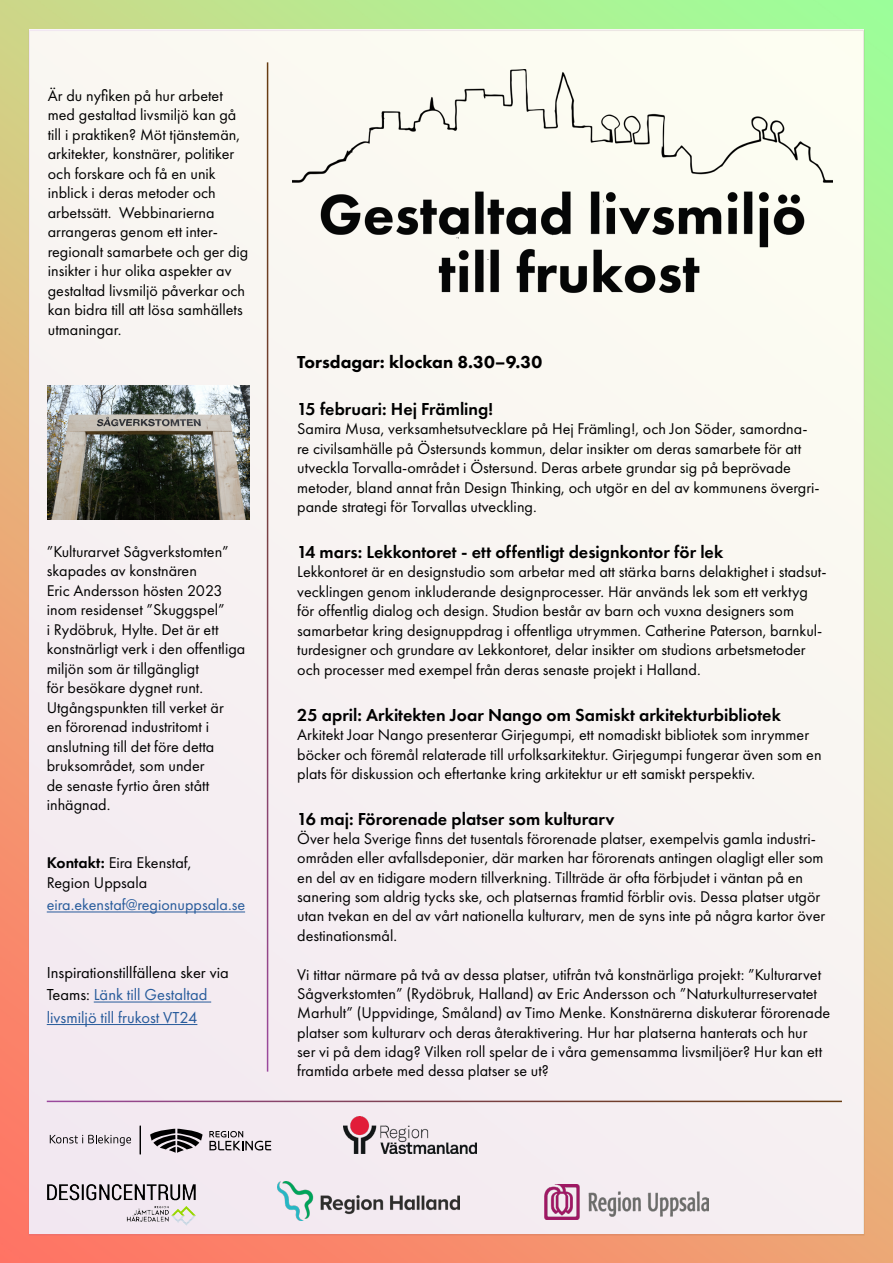
<style>
.page{position:relative;width:893px;height:1263px;background:#fff}
.page>*{position:absolute;margin:0;border:0;box-sizing:border-box;transform-origin:0 0}
.t1{font:600 18px "Futura PT";color:#000}
.t2{font:800 18px "Futura PT";color:#000}
.t3{font:16.5px/22.5px "Futura PT";color:#275b9b}
.t4{font:16.2px/19.5px "Futura PT";color:#000}
.t5{font:16.2px "Futura PT";color:#275b9b}
.s1{font-weight:600}
.s2{color:#000}
</style>
<div class="page">
<img style="left:0;top:0;width:893px;height:1263px">
<img style="left:31px;top:33px;width:830px;height:1199px">
<img style="left:48px;top:1184px;width:148px;height:41px">
<img style="left:277px;top:1181px;width:183px;height:40px">
<img style="left:545px;top:1184px;width:164px;height:35px">
<img style="left:343px;top:1116px;width:133px;height:38px">
<svg style="left:209px;top:1131px;width:62px;height:19px"></svg>
<svg style="left:150px;top:1129px;width:53px;height:24px"></svg>
<svg style="left:140px;top:1126px;width:1px;height:28px"></svg>
<svg style="left:50px;top:1135px;width:81px;height:11px"></svg>
<hr style="left:47px;top:1101px;width:795px;height:1px;background:#fff">
<hr style="left:267px;top:62px;width:1px;height:1009px;background:#fff">
<img style="left:48px;top:385px;width:201px;height:134px">
<hr style="left:47px;top:911px;width:198px;height:1px;background:#275b9b">
<hr style="left:94px;top:1001px;width:117px;height:1px;background:#275b9b">
<hr style="left:47px;top:1024px;width:150px;height:1px;background:#275b9b">
<img style="left:293px;top:70px;width:539px;height:244px">
<p class="t4" style="left:48px;top:85px;width:202px">Är du nyfiken på hur arbetet med gestaltad livsmiljö kan gå till i praktiken? Möt tjänstemän, arkitekter, konstnärer, politiker och forskare och få en unik inblick i deras metoder och arbetssätt. Webbinarierna arrangeras genom ett inter&shy;regionalt samarbete och ger dig insikter i hur olika aspekter av gestaltad livsmiljö påverkar och kan bidra till att lösa samhällets utmaningar.</p>
<p class="t4" style="left:47px;top:541px;width:200px">”Kulturarvet Sågverkstomten” skapades av konstnären<br>Eric Andersson hösten 2023 inom residenset ”Skuggspel”<br>i Rydöbruk, Hylte. Det är ett konstnärligt verk i den offentliga miljön som är tillgängligt<br>för besökare dygnet runt.<br>Utgångspunkten till verket är<br>en förorenad industritomt i anslutning till det före detta bruksområdet, som under<br>de senaste fyrtio åren stått inhägnad.</p>
<p class="t4" style="left:47px;top:853px;width:146px"><span class="s1">Kontakt:</span> Eira Ekenstaf,<br>Region Uppsala</p>
<p class="t5" style="left:47px;top:895px;width:200px">eira.ekenstaf@regionuppsala.se</p>
<p class="t3" style="left:47px;top:961px;width:184px"><span class="s2">Inspirationstillfällena sker via<br>Teams:</span> Länk till Gestaltad livsmiljö till frukost VT24</p>
<p class="t2" style="left:297px;top:350px;width:246px">Torsdagar: klockan 8.30–9.30</p>
<p class="t1" style="left:297px;top:398px;width:197px">15 februari: Hej Främling!</p>
<p class="t4" style="left:297px;top:419px;width:524px">Samira Musa, verksamhetsutvecklare på Hej Främling!, och Jon Söder, samordna&shy;re civilsamhälle på Östersunds kommun, delar insikter om deras samarbete för att utveckla Torvalla-området i Östersund. Deras arbete grundar sig på beprövade metoder, bland annat från Design Thinking, och utgör en del av kommunens övergri&shy;pande strategi för Torvallas utveckling.</p>
<p class="t1" style="left:297px;top:541px;width:427px">14 mars: Lekkontoret - ett offentligt designkontor för lek</p>
<p class="t4" style="left:297px;top:562px;width:531px">Lekkontoret är en designstudio som arbetar med att stärka barns delaktighet i stadsut&shy;vecklingen genom inkluderande designprocesser. Här används lek som ett verktyg för offentlig dialog och design. Studion består av barn och vuxna designers som samarbetar kring designuppdrag i offentliga utrymmen. Catherine Paterson, barnkul&shy;turdesigner och grundare av Lekkontoret, delar insikter om studions arbetsmetoder och processer med exempel från deras senaste projekt i Halland.</p>
<p class="t1" style="left:297px;top:703px;width:485px">25 april: Arkitekten Joar Nango om Samiskt arkitekturbibliotek</p>
<p class="t4" style="left:297px;top:725px;width:526px">Arkitekt Joar Nango presenterar Girjegumpi, ett nomadiskt bibliotek som inrymmer böcker och föremål relaterade till urfolksarkitektur. Girjegumpi fungerar även som en plats för diskussion och eftertanke kring arkitektur ur ett samiskt perspektiv.</p>
<p class="t1" style="left:297px;top:807px;width:319px">16 maj: Förorenade platser som kulturarv</p>
<p class="t4" style="left:297px;top:829px;width:529px">Över hela Sverige finns det tusentals förorenade platser, exempelvis gamla industri&shy;områden eller avfallsdeponier, där marken har förorenats antingen olagligt eller som en del av en tidigare modern tillverkning. Tillträde är ofta förbjudet i väntan på en sanering som aldrig tycks ske, och platsernas framtid förblir ovis. Dessa platser utgör utan tvekan en del av vårt nationella kulturarv, men de syns inte på några kartor över destinationsmål.</p>
<p class="t4" style="left:297px;top:964px;width:534px">Vi tittar närmare på två av dessa platser, utifrån två konstnärliga projekt: ”Kulturarvet Sågverkstomten” (Rydöbruk, Halland) av Eric Andersson och ”Naturkulturreservatet Marhult” (Uppvidinge, Småland) av Timo Menke. Konstnärerna diskuterar förorenade platser som kulturarv och deras återaktivering. Hur har platserna hanterats och hur<br>ser vi på dem idag? Vilken roll spelar de i våra gemensamma livsmiljöer? Hur kan ett framtida arbete med dessa platser se ut?</p>
</div>
